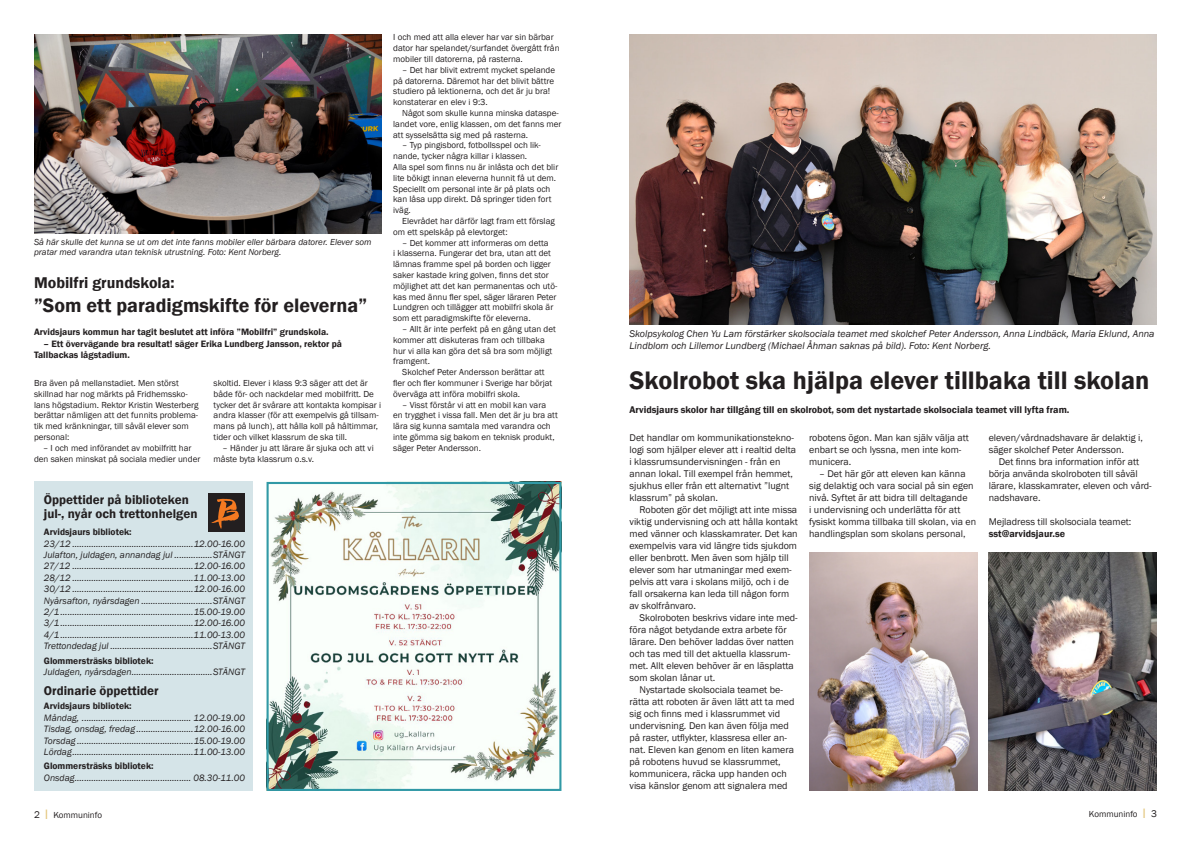
<style>
.page{position:relative;width:1191px;height:842px;background:#fff}
.page>*{position:absolute;margin:0;border:0;box-sizing:border-box;transform-origin:0 0}
.t1{font:600 26px "Franklin Gothic";color:#231f20}
.t2{font:600 20px "Franklin Gothic";color:#231f20}
.t3{font:600 16px "Franklin Gothic";color:#231f20}
.t4{font:600 13px "Franklin Gothic";color:#231f20}
.t5{font:10px/12px "Franklin Gothic";color:#231f20}
.t6{font:italic 10px/12px "Franklin Gothic";color:#231f20}
.t7{font:600 10px "Franklin Gothic";color:#231f20}
.t8{font:italic 9.5px "Franklin Gothic";color:#231f20}
.t9{font:600 9.5px "Franklin Gothic";color:#231f20}
.t10{font:9px/10.8px "Franklin Gothic";color:#231f20}
.t11{font:italic 9px/10.8px "Franklin Gothic";color:#231f20}
.s1{font-size:10px}
.s2{font-size:14px;color:#e4c77f}
</style>
<div class="page">
<div style="left:34px;top:482px;width:218px;height:309px;background:#d5e4e8"></div>
<img style="left:988px;top:553px;width:169px;height:238px">
<img style="left:629px;top:34px;width:528px;height:290px">
<img style="left:809px;top:553px;width:168px;height:238px">
<img style="left:34px;top:34px;width:348px;height:199px">
<img style="left:269px;top:485px;width:289px;height:303px">
<div style="left:266px;top:482px;width:295px;height:309px;border:2px solid #3199a6"></div>
<div style="left:208px;top:493px;width:37px;height:38px;background:#231f20"></div>
<svg style="left:211px;top:499px;width:28px;height:30px"></svg>
<p class="t11" style="left:34px;top:236px;width:339px">Så här skulle det kunna se ut om det inte fanns mobiler eller bärbara datorer. Elever som pratar med varandra utan teknisk utrustning. Foto: Kent Norberg.</p>
<p class="t3" style="left:34px;top:273px;width:142px">Mobilfri grundskola:</p>
<p class="t2" style="left:34px;top:293px;width:334px">”Som ett paradigmskifte för eleverna”</p>
<p class="t9" style="left:34px;top:326px;width:296px">Arvidsjaurs kommun har tagit beslutet att införa ”Mobilfri” grundskola.</p>
<p class="t9" style="left:44px;top:338px;width:300px">– Ett övervägande bra resultat! säger Erika Lundberg Jansson, rektor på</p>
<p class="t9" style="left:34px;top:349px;width:97px">Tallbackas lågstadium.</p>
<p class="t10" style="left:34px;top:378px;width:166px">Bra även på mellanstadiet. Men störst skillnad har nog märkts på Fridhemssko&shy;lans högstadium. Rektor Kristin Westerberg berättar nämligen att det funnits problema&shy;tik med kränkningar, till såväl elever som personal:</p>
<p class="t10" style="left:34px;top:443px;width:168px;text-align:center">– I och med införandet av mobilfritt har<br>den saken minskat på sociala medier under</p>
<p class="t10" style="left:214px;top:378px;width:169px">skoltid. Elever i klass 9:3 säger att det är både för- och nackdelar med mobilfritt. De tycker det är svårare att kontakta kompisar i andra klasser (för att exempelvis gå tillsam&shy;mans på lunch), att hålla koll på håltimmar, tider och vilket klassrum de ska till.</p>
<p class="t10" style="left:214px;top:443px;width:162px;text-indent:9px">– Händer ju att lärare är sjuka och att vi måste byta klassrum o.s.v.</p>
<p class="t4" style="left:44px;top:491px;width:146px">Öppettider på biblioteken</p>
<p class="t4" style="left:44px;top:505px;width:155px">jul-, nyår och trettonhelgen</p>
<p class="t9" style="left:44px;top:526px;width:89px">Arvidsjaurs bibliotek:</p>
<p class="t8" style="left:44px;top:537px;width:202px">23/12 ...................................................12.00-16.00</p>
<p class="t8" style="left:44px;top:549px;width:202px">Julafton, juldagen, annandag jul ................STÄNGT</p>
<p class="t8" style="left:44px;top:560px;width:202px">27/12 ...................................................12.00-16.00</p>
<p class="t8" style="left:44px;top:572px;width:202px">28/12 ...................................................11.00-13.00</p>
<p class="t8" style="left:44px;top:583px;width:202px">30/12 ...................................................12.00-16.00</p>
<p class="t8" style="left:44px;top:594px;width:202px">Nyårsafton, nyårsdagen ..............................STÄNGT</p>
<p class="t8" style="left:44px;top:606px;width:202px">2/1........................................................15.00-19.00</p>
<p class="t8" style="left:44px;top:617px;width:202px">3/1........................................................12.00-16.00</p>
<p class="t8" style="left:44px;top:629px;width:202px">4/1........................................................11.00-13.00</p>
<p class="t8" style="left:44px;top:640px;width:202px">Trettondedag jul ...........................................STÄNGT</p>
<p class="t9" style="left:44px;top:655px;width:111px">Glommersträsks bibliotek:</p>
<p class="t8" style="left:44px;top:666px;width:202px">Juldagen, nyårsdagen..................................STÄNGT</p>
<p class="t4" style="left:44px;top:683px;width:116px">Ordinarie öppettider</p>
<p class="t9" style="left:44px;top:700px;width:89px">Arvidsjaurs bibliotek:</p>
<p class="t8" style="left:44px;top:712px;width:202px">Måndag, .............................................. 12.00-19.00</p>
<p class="t8" style="left:44px;top:723px;width:202px">Tisdag, onsdag, fredag ........................12.00-16.00</p>
<p class="t8" style="left:44px;top:734px;width:202px">Torsdag .................................................15.00-19.00</p>
<p class="t8" style="left:44px;top:746px;width:202px">Lördag...................................................11.00-13.00</p>
<p class="t9" style="left:44px;top:760px;width:111px">Glommersträsks bibliotek:</p>
<p class="t8" style="left:44px;top:772px;width:202px">Onsdag................................................. 08.30-11.00</p>
<p class="t10" style="left:393px;top:32px;width:168px">I och med att alla elever har var sin bärbar dator har spelandet/surfandet övergått från mobiler till datorerna, på rasterna.</p>
<p class="t10" style="left:402px;top:65px;width:154px">– Det har blivit extremt mycket spelande</p>
<p class="t10" style="left:393px;top:75px;width:162px">på datorerna. Däremot har det blivit bättre</p>
<p class="t10" style="left:393px;top:86px;width:159px">studiero på lektionerna, och det är ju bra!</p>
<p class="t10" style="left:393px;top:97px;width:96px">konstaterar en elev i 9:3.</p>
<p class="t10" style="left:402px;top:108px;width:158px">Något som skulle kunna minska dataspe-</p>
<p class="t10" style="left:393px;top:119px;width:170px">landet vore, enlig klassen, om det fanns mer</p>
<p class="t10" style="left:393px;top:129px;width:136px">att sysselsätta sig med på rasterna.</p>
<p class="t10" style="left:393px;top:140px;width:167px;text-indent:9px">– Typ pingisbord, fotbollsspel och lik&shy;nande, tycker några killar i klassen.<br>Alla spel som finns nu är inlåsta och det blir lite bökigt innan eleverna hunnit få ut dem.<br>Speciellt om personal inte är på plats och kan låsa upp direkt. Då springer tiden fort iväg.</p>
<p class="t10" style="left:393px;top:216px;width:163px;text-indent:9px">Elevrådet har därför lagt fram ett förslag om ett spelskåp på elevtorget:</p>
<p class="t10" style="left:393px;top:237px;width:165px;text-indent:9px">– Det kommer att informeras om detta<br>i klasserna. Fungerar det bra, utan att det lämnas framme spel på borden och ligger saker kastade kring golven, finns det stor möjlighet att det kan permanentas och utö&shy;kas med ännu fler spel, säger läraren Peter Lundgren och tillägger att mobilfri skola är som ett paradigmskifte för eleverna.</p>
<p class="t10" style="left:393px;top:324px;width:164px;text-indent:9px">– Allt är inte perfekt på en gång utan det kommer att diskuteras fram och tillbaka hur vi alla kan göra det så bra som möjligt framgent.</p>
<p class="t10" style="left:393px;top:367px;width:161px;text-indent:9px">Skolchef Peter Andersson berättar att fler och fler kommuner i Sverige har börjat överväga att införa mobilfri skola.</p>
<p class="t10" style="left:393px;top:399px;width:166px;text-indent:9px">– Visst förstår vi att en mobil kan vara en trygghet i vissa fall. Men det är ju bra att lära sig kunna samtala med varandra och inte gömma sig bakom en teknisk produkt, säger Peter Andersson.</p>
<p class="t6" style="left:629px;top:328px;width:526px">Skolpsykolog Chen Yu Lam förstärker skolsociala teamet med skolchef Peter Andersson, Anna Lindbäck, Maria Eklund, Anna<br>Lindblom och Lillemor Lundberg (Michael Åhman saknas på bild). Foto: Kent Norberg.</p>
<p class="t1" style="left:629px;top:364px;width:521px">Skolrobot ska hjälpa elever tillbaka till skolan</p>
<p class="t7" style="left:629px;top:404px;width:441px">Arvidsjaurs skolor har tillgång till en skolrobot, som det nystartade skolsociala teamet vill lyfta fram.</p>
<p class="t5" style="left:629px;top:432px;width:168px">Det handlar om kommunikationstekno&shy;logi som hjälper elever att i realtid delta i klassrumsundervisningen - från en annan lokal. Till exempel från hemmet, sjukhus eller från ett alternativt ”lugnt klassrum” på skolan.</p>
<p class="t5" style="left:629px;top:504px;width:170px;text-indent:10px">Roboten gör det möjligt att inte missa viktig undervisning och att hålla kontakt med vänner och klasskamrater. Det kan exempelvis vara vid längre tids sjukdom eller benbrott. Men även som hjälp till elever som har utmaningar med exem&shy;pelvis att vara i skolans miljö, och i de fall orsakerna kan leda till någon form av skolfrånvaro.</p>
<p class="t5" style="left:629px;top:612px;width:170px;text-indent:10px">Skolroboten beskrivs vidare inte med&shy;föra något betydande extra arbete för lärare. Den behöver laddas över natten och tas med till det aktuella klassrum&shy;met. Allt eleven behöver är en läsplatta som skolan lånar ut.</p>
<p class="t5" style="left:629px;top:684px;width:166px;text-indent:10px">Nystartade skolsociala teamet be&shy;rätta att roboten är även lätt att ta med sig och finns med i klassrummet vid undervisning. Den kan även följa med på raster, utflykter, klassresa eller an&shy;nat. Eleven kan genom en liten kamera på robotens huvud se klassrummet, kommunicera, räcka upp handen och visa känslor genom att signalera med</p>
<p class="t5" style="left:809px;top:432px;width:161px">robotens ögon. Man kan själv välja att enbart se och lyssna, men inte kom&shy;municera.</p>
<p class="t5" style="left:809px;top:468px;width:169px;text-indent:10px">– Det här gör att eleven kan känna sig delaktig och vara social på sin egen nivå. Syftet är att bidra till deltagande<br>i undervisning och underlätta för att fysiskt komma tillbaka till skolan, via en handlingsplan som skolans personal,</p>
<p class="t5" style="left:988px;top:432px;width:156px">eleven/vårdnadshavare är delaktig i, säger skolchef Peter Andersson.</p>
<p class="t5" style="left:988px;top:456px;width:164px;text-indent:10px">Det finns bra information inför att börja använda skolroboten till såväl lärare, klasskamrater, eleven och vård&shy;nadshavare.</p>
<p class="t5" style="left:988px;top:516px;width:144px">Mejladress till skolsociala teamet:</p>
<p class="t7" style="left:988px;top:527px;width:78px">sst@arvidsjaur.se</p>
<p class="t10" style="left:34px;top:809px;width:69px"><span class="s1">2</span> <span class="s2">I</span> Kommuninfo</p>
<p class="t10" style="left:1089px;top:809px;width:69px">Kommuninfo <span class="s2">I</span> <span class="s1">3</span></p>
</div>
